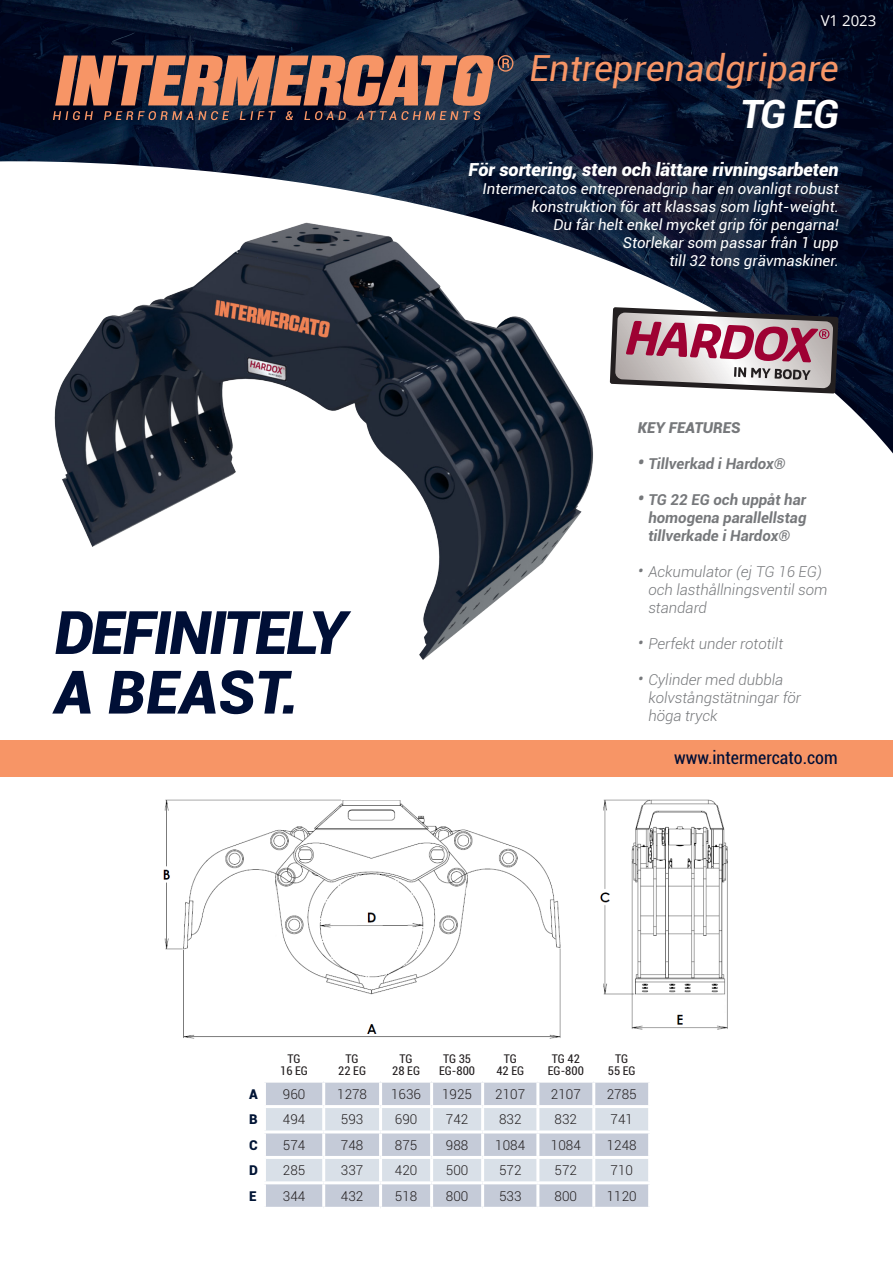
<style>
.page{position:relative;width:893px;height:1263px;background:#fff}
.page>*{position:absolute;margin:0;border:0;box-sizing:border-box;transform-origin:0 0}
.t1{font:italic 900 60px "Roboto";letter-spacing:-.04em;color:#000f36}
.t2{font:italic 700 39px "Roboto";color:#fff}
.t3{font:italic 36px "Roboto";color:#f79566}
.t4{font:italic 900 18px "Roboto";color:#fff}
.t5{font:condensed 18px "Roboto";color:#000f36}
.t6{font:italic 15px/18px "Roboto";color:#fff;text-align:right}
.t7{font:italic 300 15px/18px "Roboto";color:#76787b}
.t8{font:italic 700 15px/18px "Roboto";color:#76787b;text-align:justify}
.t9{font:italic 900 15px "Roboto";color:#76787b}
.t10{font:15px "Open Sans";color:#fff}
.t11{font:300 13.5px "Roboto";color:#231f20}
.t12{font:900 13.5px "Roboto";color:#001435}
.t13{font:condensed 12px/12px "Roboto";color:#231f20;text-align:center}
.s1{font-size:18px}
</style>
<div class="page">
<img style="left:60px;top:453px;width:533px;height:207px">
<img style="left:0;top:0;width:893px;height:453px">
<svg style="left:53px;top:55px;width:460px;height:65px;background:#8e5e4f"></svg>
<img style="left:153px;top:776px;width:597px;height:263px">
<svg style="left:610px;top:307px;width:228px;height:86px;background:#a88993"></svg>
<div style="left:342px;top:763px;width:75px;height:36px;background:#fff"></div>
<div style="left:0;top:740px;width:893px;height:36px;background:#f79566"></div>
<svg style="left:266px;top:1082px;width:382px;height:125px;background:#c6ccd9"></svg>
<svg style="left:266px;top:1108px;width:382px;height:73px;background:#d2d9e2"></svg>
<hr style="left:322px;top:1082px;width:3px;height:23px;background:#fff">
<hr style="left:379px;top:1082px;width:3px;height:23px;background:#fff">
<hr style="left:430px;top:1082px;width:3px;height:23px;background:#fff">
<hr style="left:481px;top:1082px;width:3px;height:23px;background:#fff">
<hr style="left:536px;top:1082px;width:3px;height:23px;background:#fff">
<hr style="left:592px;top:1082px;width:3px;height:23px;background:#fff">
<hr style="left:263px;top:1105px;width:61px;height:3px;background:#fff">
<hr style="left:324px;top:1105px;width:57px;height:3px;background:#fff">
<hr style="left:322px;top:1108px;width:3px;height:22px;background:#fff">
<hr style="left:381px;top:1105px;width:51px;height:3px;background:#fff">
<hr style="left:379px;top:1108px;width:3px;height:22px;background:#fff">
<hr style="left:432px;top:1105px;width:51px;height:3px;background:#fff">
<hr style="left:430px;top:1108px;width:3px;height:22px;background:#fff">
<hr style="left:483px;top:1105px;width:55px;height:3px;background:#fff">
<hr style="left:481px;top:1108px;width:3px;height:22px;background:#fff">
<hr style="left:538px;top:1105px;width:56px;height:3px;background:#fff">
<hr style="left:536px;top:1108px;width:3px;height:22px;background:#fff">
<hr style="left:594px;top:1105px;width:57px;height:3px;background:#fff">
<hr style="left:592px;top:1108px;width:3px;height:22px;background:#fff">
<hr style="left:263px;top:1130px;width:61px;height:3px;background:#fff">
<hr style="left:324px;top:1130px;width:57px;height:3px;background:#fff">
<hr style="left:322px;top:1133px;width:3px;height:23px;background:#fff">
<hr style="left:381px;top:1130px;width:51px;height:3px;background:#fff">
<hr style="left:379px;top:1133px;width:3px;height:23px;background:#fff">
<hr style="left:432px;top:1130px;width:51px;height:3px;background:#fff">
<hr style="left:430px;top:1133px;width:3px;height:23px;background:#fff">
<hr style="left:483px;top:1130px;width:55px;height:3px;background:#fff">
<hr style="left:481px;top:1133px;width:3px;height:23px;background:#fff">
<hr style="left:538px;top:1130px;width:56px;height:3px;background:#fff">
<hr style="left:536px;top:1133px;width:3px;height:23px;background:#fff">
<hr style="left:594px;top:1130px;width:57px;height:3px;background:#fff">
<hr style="left:592px;top:1133px;width:3px;height:23px;background:#fff">
<hr style="left:263px;top:1156px;width:61px;height:3px;background:#fff">
<hr style="left:324px;top:1156px;width:57px;height:3px;background:#fff">
<hr style="left:322px;top:1159px;width:3px;height:22px;background:#fff">
<hr style="left:381px;top:1156px;width:51px;height:3px;background:#fff">
<hr style="left:379px;top:1159px;width:3px;height:22px;background:#fff">
<hr style="left:432px;top:1156px;width:51px;height:3px;background:#fff">
<hr style="left:430px;top:1159px;width:3px;height:22px;background:#fff">
<hr style="left:483px;top:1156px;width:55px;height:3px;background:#fff">
<hr style="left:481px;top:1159px;width:3px;height:22px;background:#fff">
<hr style="left:538px;top:1156px;width:56px;height:3px;background:#fff">
<hr style="left:536px;top:1159px;width:3px;height:22px;background:#fff">
<hr style="left:594px;top:1156px;width:57px;height:3px;background:#fff">
<hr style="left:592px;top:1159px;width:3px;height:22px;background:#fff">
<hr style="left:263px;top:1181px;width:61px;height:3px;background:#fff">
<hr style="left:324px;top:1181px;width:57px;height:3px;background:#fff">
<hr style="left:322px;top:1184px;width:3px;height:23px;background:#fff">
<hr style="left:381px;top:1181px;width:51px;height:3px;background:#fff">
<hr style="left:379px;top:1184px;width:3px;height:23px;background:#fff">
<hr style="left:432px;top:1181px;width:51px;height:3px;background:#fff">
<hr style="left:430px;top:1184px;width:3px;height:23px;background:#fff">
<hr style="left:483px;top:1181px;width:55px;height:3px;background:#fff">
<hr style="left:481px;top:1184px;width:3px;height:23px;background:#fff">
<hr style="left:538px;top:1181px;width:56px;height:3px;background:#fff">
<hr style="left:536px;top:1184px;width:3px;height:23px;background:#fff">
<hr style="left:594px;top:1181px;width:57px;height:3px;background:#fff">
<hr style="left:592px;top:1184px;width:3px;height:23px;background:#fff">
<p class="t10" style="left:821px;top:11px;width:57px">V1 2023</p>
<p class="t3" style="left:529px;top:43px;width:311px">Entreprenadgripare</p>
<p class="t2" style="left:740px;top:87px;width:100px">TG EG</p>
<p class="t1" style="left:54px;top:590px;width:294px">DEFINITELY</p>
<p class="t1" style="left:54px;top:650px;width:246px">A BEAST.</p>
<p class="t4" style="left:469px;top:157px;width:372px">För sortering, sten och lättare rivningsarbeten</p>
<p class="t6" style="left:483px;top:179px;width:358px">Intermercatos entreprenadgrip har en ovanligt robust</p>
<p class="t6" style="left:532px;top:197px;width:309px">konstruktion för att klassas som light-weight.</p>
<p class="t6" style="left:553px;top:215px;width:287px">Du får helt enkel mycket grip för pengarna!<br>Storlekar som passar från 1 upp<br>till 32 tons grävmaskiner.</p>
<p class="t9" style="left:638px;top:416px;width:104px">KEY FEATURES</p>
<p class="t8" style="left:638px;top:454px;width:149px"><span class="s1">•</span> Tillverkad i Hardox®</p>
<p class="t8" style="left:648px;top:490px;width:160px;text-indent:-10px"><span class="s1">•</span> TG 22 EG och uppåt har homogena parallellstag tillverkade i Hardox®</p>
<p class="t7" style="left:648px;top:562px;width:181px;text-indent:-10px"><span class="s1">•</span> Ackumulator (ej TG 16 EG) och lasthållningsventil som standard</p>
<p class="t7" style="left:638px;top:634px;width:147px"><span class="s1">•</span> Perfekt under rototilt</p>
<p class="t7" style="left:648px;top:670px;width:154px;text-indent:-10px"><span class="s1">•</span> Cylinder med dubbla kolvstångstätningar för höga tryck</p>
<p class="t5" style="left:674px;top:745px;width:165px">www.intermercato.com</p>
<p class="t13" style="left:288px;top:1052px;width:14px">TG</p>
<p class="t13" style="left:280px;top:1064px;width:29px">16 EG</p>
<p class="t13" style="left:346px;top:1052px;width:14px">TG</p>
<p class="t13" style="left:338px;top:1064px;width:29px">22 EG</p>
<p class="t13" style="left:400px;top:1052px;width:14px">TG</p>
<p class="t13" style="left:392px;top:1064px;width:29px">28 EG</p>
<p class="t13" style="left:439px;top:1052px;width:37px">TG 35<br>EG-800</p>
<p class="t13" style="left:504px;top:1052px;width:14px">TG</p>
<p class="t13" style="left:496px;top:1064px;width:29px">42 EG</p>
<p class="t13" style="left:552px;top:1052px;width:30px">TG 42</p>
<p class="t13" style="left:548px;top:1064px;width:37px">EG-800</p>
<p class="t13" style="left:615px;top:1052px;width:14px">TG</p>
<p class="t13" style="left:608px;top:1064px;width:29px">55 EG</p>
<p class="t12" style="left:249px;top:1084px;width:10px">A</p>
<p class="t11" style="left:283px;top:1085px;width:24px">960</p>
<p class="t11" style="left:337px;top:1085px;width:31px">1278</p>
<p class="t11" style="left:391px;top:1085px;width:31px">1636</p>
<p class="t11" style="left:442px;top:1085px;width:31px">1925</p>
<p class="t11" style="left:495px;top:1085px;width:31px">2107</p>
<p class="t11" style="left:551px;top:1085px;width:31px">2107</p>
<p class="t11" style="left:607px;top:1085px;width:31px">2785</p>
<p class="t12" style="left:249px;top:1110px;width:10px">B</p>
<p class="t11" style="left:283px;top:1110px;width:24px">494</p>
<p class="t11" style="left:341px;top:1110px;width:24px">593</p>
<p class="t11" style="left:395px;top:1110px;width:24px">690</p>
<p class="t11" style="left:446px;top:1110px;width:24px">742</p>
<p class="t11" style="left:499px;top:1110px;width:24px">832</p>
<p class="t11" style="left:555px;top:1110px;width:24px">832</p>
<p class="t11" style="left:610px;top:1110px;width:24px">741</p>
<p class="t12" style="left:249px;top:1135px;width:10px">C</p>
<p class="t11" style="left:283px;top:1135px;width:24px">574</p>
<p class="t11" style="left:341px;top:1135px;width:24px">748</p>
<p class="t11" style="left:395px;top:1135px;width:24px">875</p>
<p class="t11" style="left:446px;top:1135px;width:24px">988</p>
<p class="t11" style="left:495px;top:1135px;width:31px">1084</p>
<p class="t11" style="left:551px;top:1135px;width:31px">1084</p>
<p class="t11" style="left:607px;top:1135px;width:31px">1248</p>
<p class="t12" style="left:249px;top:1161px;width:10px">D</p>
<p class="t11" style="left:283px;top:1161px;width:24px">285</p>
<p class="t11" style="left:341px;top:1161px;width:24px">337</p>
<p class="t11" style="left:395px;top:1161px;width:24px">420</p>
<p class="t11" style="left:446px;top:1161px;width:24px">500</p>
<p class="t11" style="left:499px;top:1161px;width:24px">572</p>
<p class="t11" style="left:555px;top:1161px;width:24px">572</p>
<p class="t11" style="left:610px;top:1161px;width:24px">710</p>
<p class="t12" style="left:249px;top:1186px;width:9px">E</p>
<p class="t11" style="left:283px;top:1186px;width:24px">344</p>
<p class="t11" style="left:341px;top:1186px;width:24px">432</p>
<p class="t11" style="left:395px;top:1186px;width:24px">518</p>
<p class="t11" style="left:446px;top:1186px;width:24px">800</p>
<p class="t11" style="left:499px;top:1186px;width:24px">533</p>
<p class="t11" style="left:555px;top:1186px;width:24px">800</p>
<p class="t11" style="left:607px;top:1186px;width:31px">1120</p>
</div>
